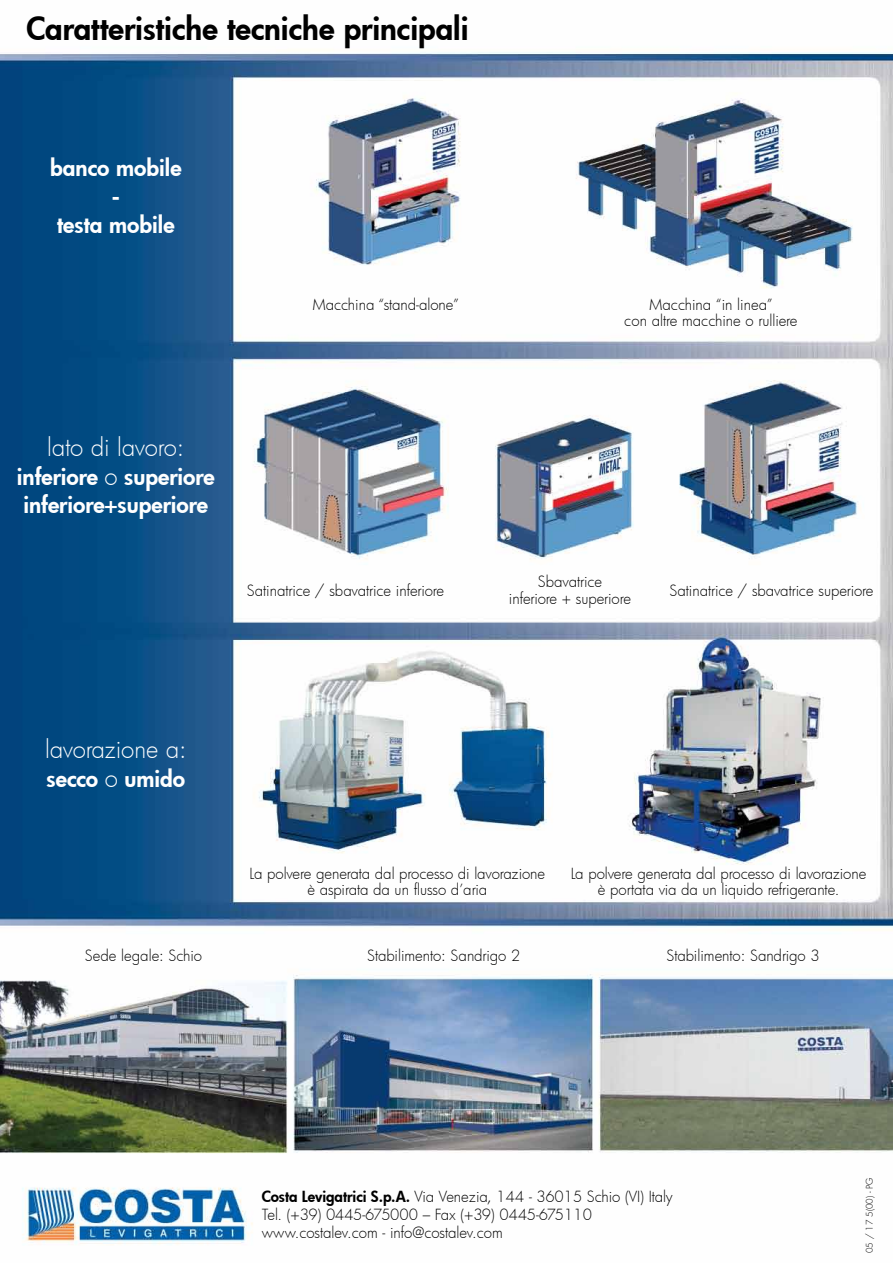
<style>
.page{position:relative;width:893px;height:1263px;background:#fff}
.page>*{position:absolute;margin:0;border:0;box-sizing:border-box;transform-origin:0 0}
.t1{font:800 31.05px "Futura";color:#000}
.t2{font:300 24px "Futura";letter-spacing:-.005em;color:#fff}
.t3{font:800 22.5px/28.5px "Futura";color:#fff;text-align:center}
.t4{font:300 15px/16.5px "Futura";letter-spacing:-.005em;color:#000;text-align:center}
.t5{font:300 9px "Futura";letter-spacing:-.01em;color:#000}
.s1{font-weight:300;font-size:24px}
.s2{font-weight:800}
</style>
<div class="page">
<img style="left:0;top:52px;width:893px;height:1193px">
<h1 class="t1" style="left:27px;top:7px;width:443px">Caratteristiche tecniche principali</h1>
<h3 class="t3" style="left:50px;top:153px;width:133px">banco mobile -<br>testa mobile</h3>
<p class="t4" style="left:312px;top:296px;width:148px">Macchina “stand-alone”</p>
<h2 class="t2" style="left:47px;top:431px;width:139px">lato di lavoro:</h2>
<h3 class="t3" style="left:17px;top:462px;width:199px;text-align:left">inferiore <span class="s1">o</span> superiore inferiore+superiore</h3>
<p class="t4" style="left:247px;top:581px;width:199px">Satinatrice / sbavatrice inferiore</p>
<p class="t4" style="left:624px;top:296px;width:175px">Macchina “in linea”<br>con altre macchine o rulliere</p>
<p class="t4" style="left:509px;top:573px;width:124px">Sbavatrice<br>inferiore + superiore</p>
<p class="t4" style="left:669px;top:581px;width:206px">Satinatrice / sbavatrice superiore</p>
<h2 class="t2" style="left:45px;top:733px;width:143px">lavorazione a:</h2>
<h3 class="t3" style="left:47px;top:764px;width:140px">secco <span class="s1">o</span> umido</h3>
<p class="t4" style="left:250px;top:865px;width:297px">La polvere generata dal processo di lavorazione è aspirata da un flusso d’aria</p>
<p class="t4" style="left:571px;top:865px;width:297px">La polvere generata dal processo di lavorazione è portata via da un liquido refrigerante.</p>
<p class="t4" style="left:85px;top:947px;width:119px">Sede legale: Schio</p>
<p class="t4" style="left:367px;top:947px;width:155px">Stabilimento: Sandrigo 2</p>
<p class="t4" style="left:667px;top:947px;width:155px">Stabilimento: Sandrigo 3</p>
<p class="t4" style="left:262px;top:1187px;width:413px;line-height:18px;text-align:left"><span class="s2">Costa Levigatrici S.p.A.</span> Via Venezia, 144 - 36015 Schio (VI) Italy<br>Tel. (+39) 0445-675000 – Fax (+39) 0445-675110 www.costalev.com - info@costalev.com</p>
<p class="t5" style="left:863px;top:1253px;width:78px;rotate:-90deg">05 / 17 5(00) - PG</p>
</div>
